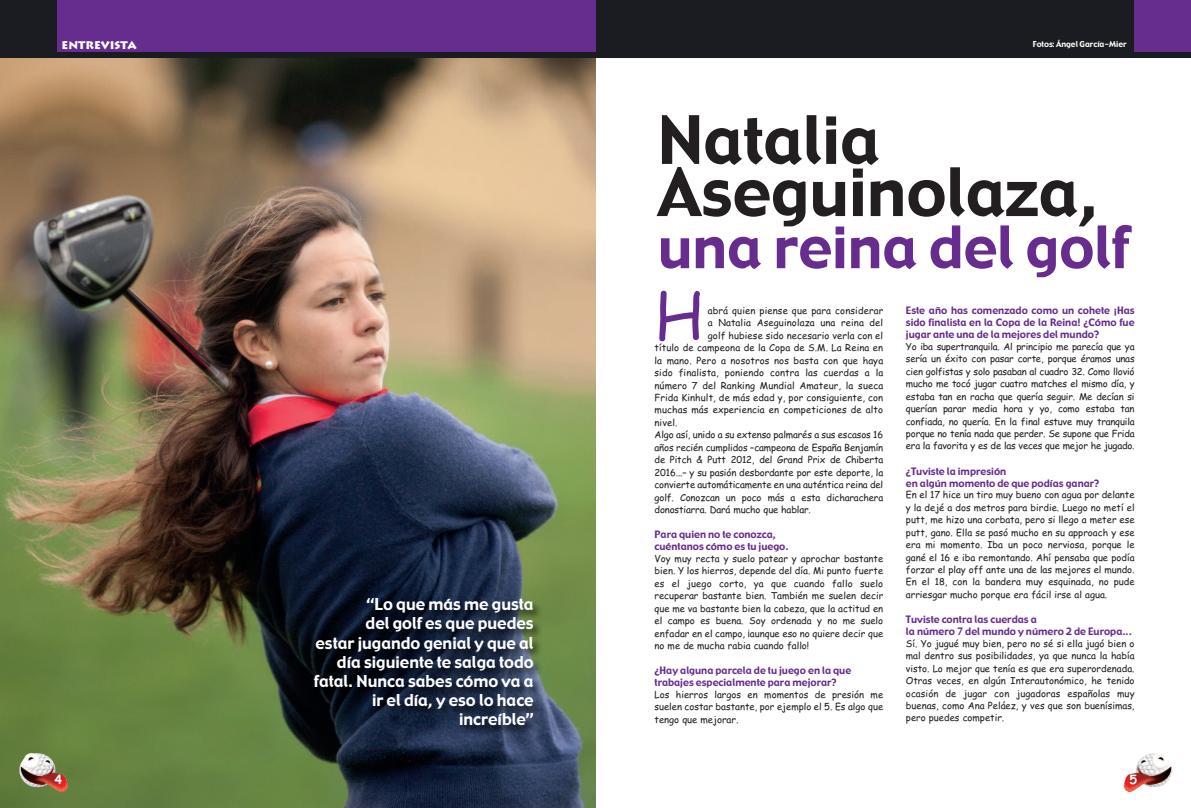
<style>
.page{position:relative;width:1191px;height:808px;background:#fff}
.page>*{position:absolute;margin:0;border:0;box-sizing:border-box;transform-origin:0 0}
.t1{font:65px/52.1px "Gadget";color:#231f20}
.t2{font:63.4px "Comic Sans MS";color:#662d8e}
.t3{font:57px "Gadget";color:#662d8e}
.t4{font:16px/19.2px "Gadget";color:#fff;text-align:right}
.t5{font:700 12.6px "Comic Sans MS";color:#fff}
.t6{font:900 11px "Lithos";color:#fff}
.t7{font:10px/12px "Gadget";color:#662d8e}
.t8{font:9.5px/12.4px "Comic Sans MS";color:#231f20;text-align:justify}
.t9{font:8px "Gadget";color:#fff}
</style>
<div class="page">
<img style="left:0;top:58px;width:595px;height:750px">
<div style="left:1134px;top:0;width:57px;height:57px;background:#662d8e"></div>
<div style="left:595px;top:0;width:539px;height:57px;background:#1b1c21"></div>
<div style="left:57px;top:0;width:538px;height:57px;background:#662d8e"></div>
<div style="left:0;top:0;width:57px;height:57px;background:#1b1c21"></div>
<img style="left:19px;top:753px;width:49px;height:39px">
<div style="left:0;top:52px;width:1191px;height:6px;background:#1b1c21"></div>
<img style="left:1123px;top:753px;width:49px;height:39px">
<img style="left:277px;top:590px;width:295px;height:160px">
<p class="t6" style="left:62px;top:38px;width:77px">ENTREVISTA</p>
<h3 class="t4" style="left:314px;top:595px;width:221px">“Lo que más me gusta<br>del golf es que puedes<br>estar jugando genial y que al día siguiente te salga todo fatal. Nunca sabes cómo va a ir el día, y eso lo hace increíble”</h3>
<p class="t9" style="left:1032px;top:40px;width:95px">Fotos: Ángel García-Mier</p>
<h1 class="t1" style="left:658px;top:115px;width:442px">Natalia<br>Aseguinolaza,</h1>
<h3 class="t3" style="left:658px;top:215px;width:473px">una reina del golf</h3>
<h2 class="t2" style="left:654px;top:280px;width:50px">H</h2>
<p class="t8" style="left:708px;top:304px;width:177px">abrá quien piense que para considerar</p>
<p class="t8" style="left:708px;top:317px;width:177px">a Natalia Aseguinolaza una reina del</p>
<p class="t8" style="left:708px;top:329px;width:177px">golf hubiese sido necesario verla con el</p>
<p class="t8" style="left:654px;top:342px;width:230px">título de campeona de la Copa de S.M. La Reina en</p>
<p class="t8" style="left:654px;top:354px;width:230px">la mano. Pero a nosotros nos basta con que haya</p>
<p class="t8" style="left:654px;top:367px;width:230px">sido finalista, poniendo contra las cuerdas a la</p>
<p class="t8" style="left:654px;top:379px;width:230px">número 7 del Ranking Mundial Amateur, la sueca</p>
<p class="t8" style="left:654px;top:391px;width:230px">Frida Kinhult, de más edad y, por consiguiente, con</p>
<p class="t8" style="left:654px;top:404px;width:230px">muchas más experiencia en competiciones de alto</p>
<p class="t8" style="left:654px;top:416px;width:25px">nivel.</p>
<p class="t8" style="left:654px;top:429px;width:230px">Algo así, unido a su extenso palmarés a sus escasos 16</p>
<p class="t8" style="left:654px;top:441px;width:230px">años recién cumplidos –campeona de España Benjamín</p>
<p class="t8" style="left:654px;top:454px;width:230px">de Pitch &amp; Putt 2012, del Grand Prix de Chiberta</p>
<p class="t8" style="left:654px;top:466px;width:230px">2016...– y su pasión desbordante por este deporte, la</p>
<p class="t8" style="left:654px;top:479px;width:230px">convierte automáticamente en una auténtica reina del</p>
<p class="t8" style="left:654px;top:491px;width:230px">golf. Conozcan un poco más a esta dicharachera</p>
<p class="t8" style="left:654px;top:503px;width:158px">donostiarra. Dará mucho que hablar.</p>
<p class="t7" style="left:654px;top:529px;width:135px">Para quien no te conozca, cuéntanos cómo es tu juego.</p>
<p class="t8" style="left:654px;top:552px;width:230px">Voy muy recta y suelo patear y aprochar bastante bien. Y los hierros, depende del día. Mi punto fuerte es el juego corto, ya que cuando fallo suelo recuperar bastante bien. También me suelen decir que me va bastante bien la cabeza, que la actitud en el campo es buena. Soy ordenada y no me suelo enfadar en el campo, ¡aunque eso no quiere decir que no me de mucha rabia cuando fallo!</p>
<p class="t7" style="left:654px;top:665px;width:198px">¿Hay alguna parcela de tu juego en la que trabajes especialmente para mejorar?</p>
<p class="t8" style="left:654px;top:688px;width:230px">Los hierros largos en momentos de presión me suelen costar bastante, por ejemplo el 5. Es algo que tengo que mejorar.</p>
<p class="t7" style="left:906px;top:305px;width:230px;text-align:justify">Este año has comenzado como un cohete ¡Has sido finalista en la Copa de la Reina! ¿Cómo fue jugar ante una de la mejores del mundo?</p>
<p class="t8" style="left:906px;top:340px;width:230px">Yo iba supertranquila. Al principio me parecía que ya sería un éxito con pasar corte, porque éramos unas cien golfistas y solo pasaban al cuadro 32. Como llovió mucho me tocó jugar cuatro matches el mismo día, y estaba tan en racha que quería seguir. Me decían si querían parar media hora y yo, como estaba tan confiada, no quería. En la final estuve muy tranquila porque no tenía nada que perder. Se supone que Frida era la favorita y es de las veces que mejor he jugado.</p>
<p class="t7" style="left:906px;top:465px;width:195px">¿Tuviste la impresión<br>en algún momento de que podías ganar?</p>
<p class="t8" style="left:906px;top:489px;width:230px">En el 17 hice un tiro muy bueno con agua por delante y la dejé a dos metros para birdie. Luego no metí el putt, me hizo una corbata, pero si llego a meter ese putt, gano. Ella se pasó mucho en su approach y ese era mi momento. Iba un poco nerviosa, porque le gané el 16 e iba remontando. Ahí pensaba que podía forzar el play off ante una de las mejores el mundo.<br>En el 18, con la bandera muy esquinada, no pude arriesgar mucho porque era fácil irse al agua.</p>
<p class="t7" style="left:906px;top:614px;width:227px">Tuviste contra las cuerdas a<br>la número 7 del mundo y número 2 de Europa...</p>
<p class="t8" style="left:906px;top:637px;width:230px">Sí. Yo jugué muy bien, pero no sé si ella jugó bien o mal dentro sus posibilidades, ya que nunca la había visto. Lo mejor que tenía es que era superordenada.<br>Otras veces, en algún Interautonómico, he tenido ocasión de jugar con jugadoras españolas muy buenas, como Ana Peláez, y ves que son buenísimas, pero puedes competir.</p>
<h3 class="t5" style="left:55px;top:772px;width:9px">4</h3>
<h3 class="t5" style="left:1129px;top:772px;width:9px">5</h3>
</div>
